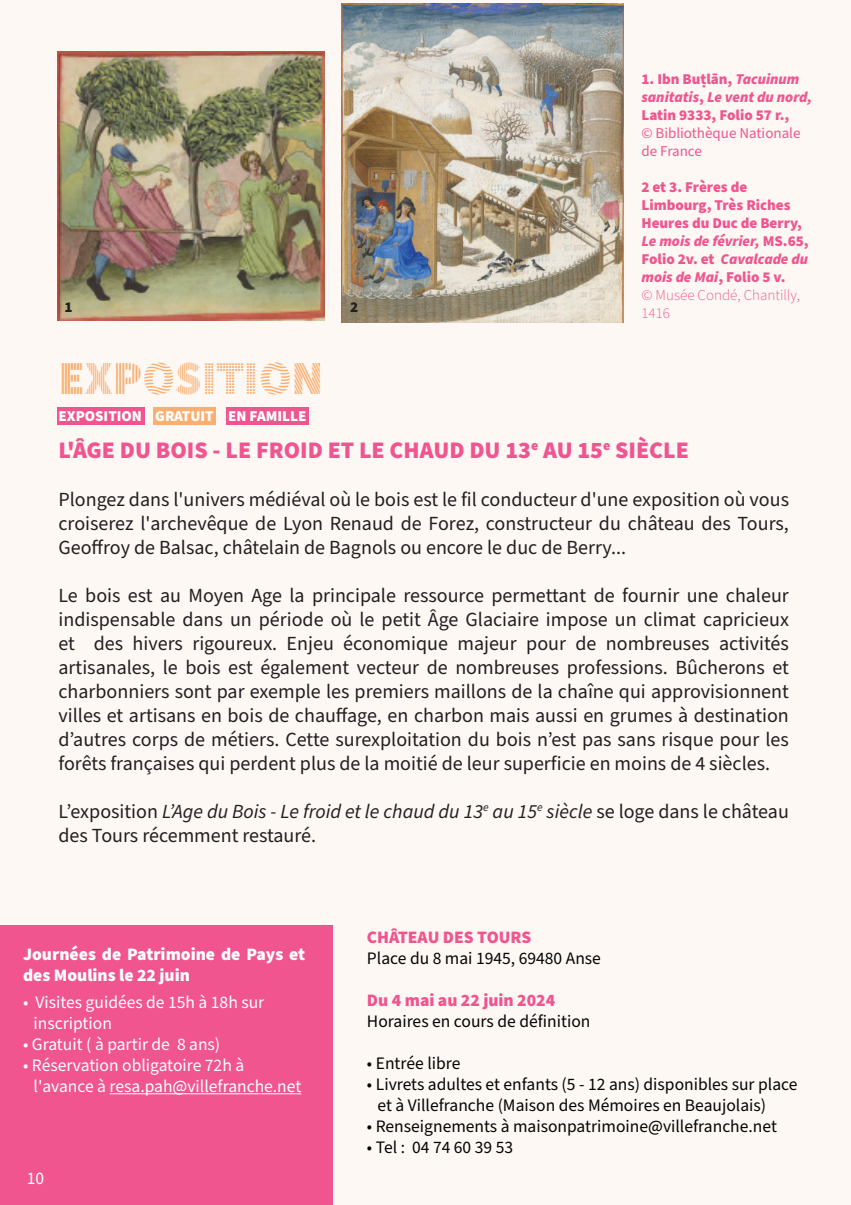
<style>
.page{position:relative;width:851px;height:1205px;background:#fff}
.page>*{position:absolute;margin:0;border:0;box-sizing:border-box;transform-origin:0 0}
.t1{font:900 47.5px "Source Sans Pro DISPLAYV2";color:#faaf71}
.t2{font:900 23.75px "Source Sans Pro";color:#f0558f}
.t3{font:20px/24px "Source Sans Pro";color:#231f20;text-align:justify}
.t4{font:17.5px "Source Sans Pro";color:#040503}
.t5{font:17.5px "Source Sans Pro";color:#fff}
.t6{font:900 17.5px/21px "Source Sans Pro";color:#fff}
.t7{font:900 17.5px "Source Sans Pro";color:#f0558f}
.t8{font:900 15px/18px "Source Sans Pro";color:#f0558f}
.t9{font:300 15px/18px "Source Sans Pro";color:#f0558f}
.t10{font:900 15px "Source Sans Pro";color:#fff}
.t11{font:900 15px "Source Sans Pro";color:#231f20}
.s1{font-style:italic}
.s2{font-weight:400}
</style>
<div class="page">
<div style="left:0;top:0;width:850px;height:1205px;background:#fef8f4"></div>
<div style="left:57px;top:407px;width:87px;height:17px;background:#f0558f"></div>
<div style="left:153px;top:407px;width:63px;height:17px;background:#faaf71"></div>
<img style="left:57px;top:51px;width:267px;height:270px">
<div style="left:226px;top:407px;width:83px;height:17px;background:#f0558f"></div>
<div style="left:0;top:925px;width:332px;height:280px;background:#f0558f"></div>
<img style="left:342px;top:4px;width:281px;height:318px">
<hr style="left:110px;top:1093px;width:191px;height:1px;background:#fff">
<p class="t11" style="left:64px;top:297px;width:10px">1</p>
<p class="t11" style="left:350px;top:297px;width:10px">2</p>
<p class="t1" style="left:58px;top:353px;width:266px">EXPOSITION</p>
<p class="t10" style="left:58px;top:406px;width:85px">EXPOSITION</p>
<p class="t10" style="left:155px;top:405px;width:60px">GRATUIT</p>
<p class="t10" style="left:228px;top:406px;width:80px">EN FAMILLE</p>
<p class="t8" style="left:641px;top:70px;width:172px">1. Ibn Buṭlān, <span class="s1">Tacuinum sanitatis</span>, <span class="s1">Le vent du nord,<br></span>Latin 9333, Folio 57 r.,<br><span class="s2">© Bibliothèque Nationale de France</span></p>
<p class="t8" style="left:641px;top:178px;width:169px">2 et 3. Frères de<br>Limbourg, Très Riches<br>Heures du Duc de Berry,<br><span class="s1">Le mois de février,</span> MS.65,<br>Folio 2v. et <span class="s1">Cavalcade du mois de Mai</span>, Folio 5 v.</p>
<p class="t9" style="left:641px;top:287px;width:160px">© Musée Condé, Chantilly,<br>1416</p>
<p class="t2" style="left:58px;top:434px;width:632px">L'ÂGE DU BOIS - LE FROID ET LE CHAUD DU 13<sup>e</sup> AU 15<sup>e</sup> SIÈCLE</p>
<p class="t3" style="left:58px;top:488px;width:732px">Plongez dans l'univers médiéval où le bois est le fil conducteur d'une exposition où vous croiserez l'archevêque de Lyon Renaud de Forez, constructeur du château des Tours, Geoffroy de Balsac, châtelain de Bagnols ou encore le duc de Berry...</p>
<p class="t3" style="left:58px;top:584px;width:731px">Le bois est au Moyen Age la principale ressource permettant de fournir une chaleur indispensable dans un période où le petit Âge Glaciaire impose un climat capricieux et des hivers rigoureux. Enjeu économique majeur pour de nombreuses activités artisanales, le bois est également vecteur de nombreuses professions. Bûcherons et charbonniers sont par exemple les premiers maillons de la chaîne qui approvisionnent villes et artisans en bois de chauffage, en charbon mais aussi en grumes à destination d’autres corps de métiers. Cette surexploitation du bois n’est pas sans risque pour les forêts françaises qui perdent plus de la moitié de leur superficie en moins de 4 siècles.</p>
<p class="t3" style="left:58px;top:800px;width:731px">L’exposition <span class="s1">L’Age du Bois - Le froid et le chaud du 13</span><sup>e</sup> <span class="s1">au 15</span><sup>e</sup> <span class="s1">siècle</span> se loge dans le château des Tours récemment restauré.</p>
<p class="t6" style="left:23px;top:944px;width:284px">Journées de Patrimoine de Pays et des Moulins le 22 juin</p>
<p class="t5" style="left:23px;top:991px;width:243px">• Visites guidées de 15h à 18h sur</p>
<p class="t5" style="left:34px;top:1012px;width:80px">inscription</p>
<p class="t5" style="left:23px;top:1033px;width:199px">• Gratuit ( à partir de 8 ans)</p>
<p class="t5" style="left:23px;top:1054px;width:223px">• Réservation obligatoire 72h à</p>
<p class="t5" style="left:34px;top:1075px;width:269px">l'avance à resa.pah@villefranche.net</p>
<p class="t5" style="left:27px;top:1166px;width:19px">10</p>
<p class="t7" style="left:367px;top:925px;width:166px">CHÂTEAU DES TOURS</p>
<p class="t4" style="left:367px;top:946px;width:235px">Place du 8 mai 1945, 69480 Anse</p>
<p class="t7" style="left:367px;top:988px;width:190px">Du 4 mai au 22 juin 2024</p>
<p class="t4" style="left:367px;top:1009px;width:225px">Horaires en cours de définition</p>
<p class="t4" style="left:367px;top:1051px;width:95px">• Entrée libre</p>
<p class="t4" style="left:367px;top:1072px;width:432px">• Livrets adultes et enfants (5 - 12 ans) disponibles sur place</p>
<p class="t4" style="left:377px;top:1093px;width:390px">et à Villefranche (Maison des Mémoires en Beaujolais)</p>
<p class="t4" style="left:367px;top:1114px;width:411px">• Renseignements à maisonpatrimoine@villefranche.net</p>
<p class="t4" style="left:367px;top:1135px;width:148px">• Tel : 04 74 60 39 53</p>
</div>
